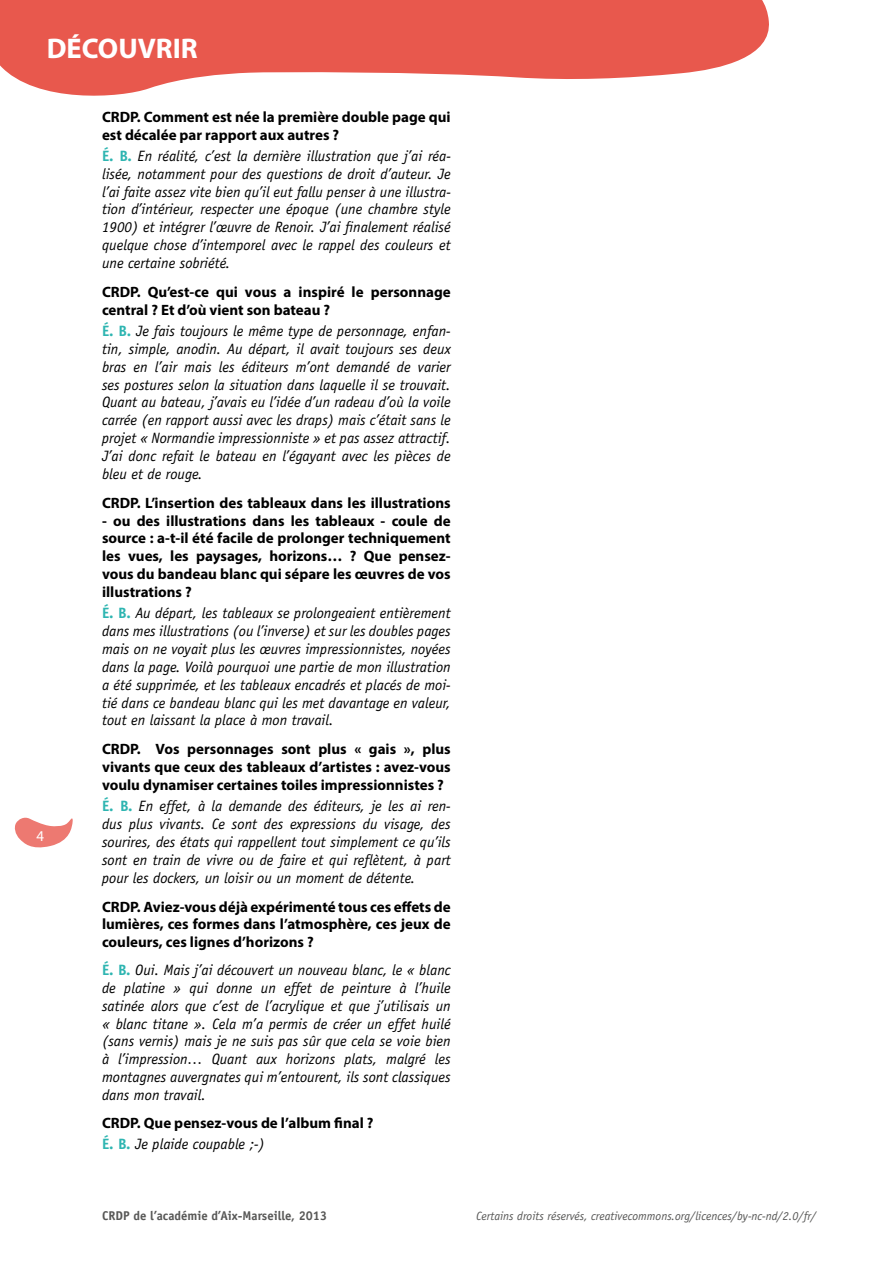
<style>
.page{position:relative;width:893px;height:1263px;background:#fff}
.page>*{position:absolute;margin:0;border:0;box-sizing:border-box;transform-origin:0 0}
.t1{font:700 28.5px "Myriad Pro";color:#fff}
.t2{font:italic 15px/17.9px "Officina Sans Std";color:#000;text-align:justify}
.t3{font:700 15px/17.9px "Myriad Pro";color:#000;text-align:justify}
.t4{font:15px "Myriad Pro";color:#fff}
.t5{font:700 12.75px "Officina Sans Std";color:#575756}
.t6{font:italic 12px "Officina Sans Std";color:#575756}
.s1{font-weight:700;font-style:normal;color:#2eb5b1}
</style>
<div class="page">
<svg style="left:14px;top:817px;width:59px;height:31px"></svg>
<svg style="left:0;top:0;width:769px;height:96px;fill:#e8584d"></svg>
<h1 class="t1" style="left:47px;top:30px;width:153px">DÉCOUVRIR</h1>
<p class="t4" style="left:36px;top:827px;width:9px">4</p>
<p class="t3" style="left:102px;top:107px;width:350px">CRDP. Comment est née la première double page qui est décalée par rapport aux autres ?</p>
<p class="t2" style="left:102px;top:147px;width:350px"><span class="s1">É. B.</span> En réalité, c’est la dernière illustration que j’ai réa&shy;lisée, notamment pour des questions de droit d’auteur. Je l’ai faite assez vite bien qu’il eut fallu penser à une illustra&shy;tion d’intérieur, respecter une époque (une chambre style 1900) et intégrer l’œuvre de Renoir. J’ai finalement réalisé quelque chose d’intemporel avec le rappel des couleurs et une certaine sobriété.</p>
<p class="t3" style="left:102px;top:282px;width:350px">CRDP. Qu’est-ce qui vous a inspiré le personnage central ? Et d’où vient son bateau ?</p>
<p class="t2" style="left:102px;top:322px;width:350px"><span class="s1">É. B.</span> Je fais toujours le même type de personnage, enfan&shy;tin, simple, anodin. Au départ, il avait toujours ses deux bras en l’air mais les éditeurs m’ont demandé de varier ses postures selon la situation dans laquelle il se trouvait.<br>Quant au bateau, j’avais eu l’idée d’un radeau d’où la voile carrée (en rapport aussi avec les draps) mais c’était sans le projet « Normandie impressionniste » et pas assez attractif.<br>J’ai donc refait le bateau en l’égayant avec les pièces de bleu et de rouge.</p>
<p class="t3" style="left:102px;top:493px;width:350px">CRDP. L’insertion des tableaux dans les illustrations</p>
<p class="t3" style="left:102px;top:511px;width:350px">- ou des illustrations dans les tableaux - coule de source : a-t-il été facile de prolonger techniquement les vues, les paysages, horizons… ? Que pensez&shy;vous du bandeau blanc qui sépare les œuvres de vos illustrations ?</p>
<p class="t2" style="left:102px;top:604px;width:350px"><span class="s1">É. B.</span> Au départ, les tableaux se prolongeaient entièrement dans mes illustrations (ou l’inverse) et sur les doubles pages mais on ne voyait plus les œuvres impressionnistes, noyées dans la page. Voilà pourquoi une partie de mon illustration a été supprimée, et les tableaux encadrés et placés de moi&shy;tié dans ce bandeau blanc qui les met davantage en valeur, tout en laissant la place à mon travail.</p>
<p class="t3" style="left:102px;top:740px;width:350px">CRDP. Vos personnages sont plus « gais », plus vivants que ceux des tableaux d’artistes : avez-vous voulu dynamiser certaines toiles impressionnistes ?</p>
<p class="t2" style="left:102px;top:797px;width:350px"><span class="s1">É. B.</span> En effet, à la demande des éditeurs, je les ai ren&shy;dus plus vivants. Ce sont des expressions du visage, des sourires, des états qui rappellent tout simplement ce qu’ils sont en train de vivre ou de faire et qui reflètent, à part pour les dockers, un loisir ou un moment de détente.</p>
<p class="t3" style="left:102px;top:897px;width:350px">CRDP. Aviez-vous déjà expérimenté tous ces effets de lumières, ces formes dans l’atmosphère, ces jeux de couleurs, ces lignes d’horizons ?</p>
<p class="t2" style="left:102px;top:961px;width:350px"><span class="s1">É. B.</span> Oui. Mais j’ai découvert un nouveau blanc, le « blanc de platine » qui donne un effet de peinture à l’huile satinée alors que c’est de l’acrylique et que j’utilisais un « blanc titane ». Cela m’a permis de créer un effet huilé (sans vernis) mais je ne suis pas sûr que cela se voie bien à l’impression… Quant aux horizons plats, malgré les montagnes auvergnates qui m’entourent, ils sont classiques dans mon travail.</p>
<p class="t3" style="left:102px;top:1113px;width:273px">CRDP. Que pensez-vous de l’album final ?</p>
<p class="t2" style="left:102px;top:1135px;width:164px"><span class="s1">É. B.</span> Je plaide coupable ;-)</p>
<p class="t5" style="left:102px;top:1208px;width:227px">CRDP de l’académie d’Aix-Marseille, 2013</p>
<p class="t6" style="left:476px;top:1208px;width:342px">Certains droits réservés, creativecommons.org/licences/by-nc-nd/2.0/fr/</p>
</div>
